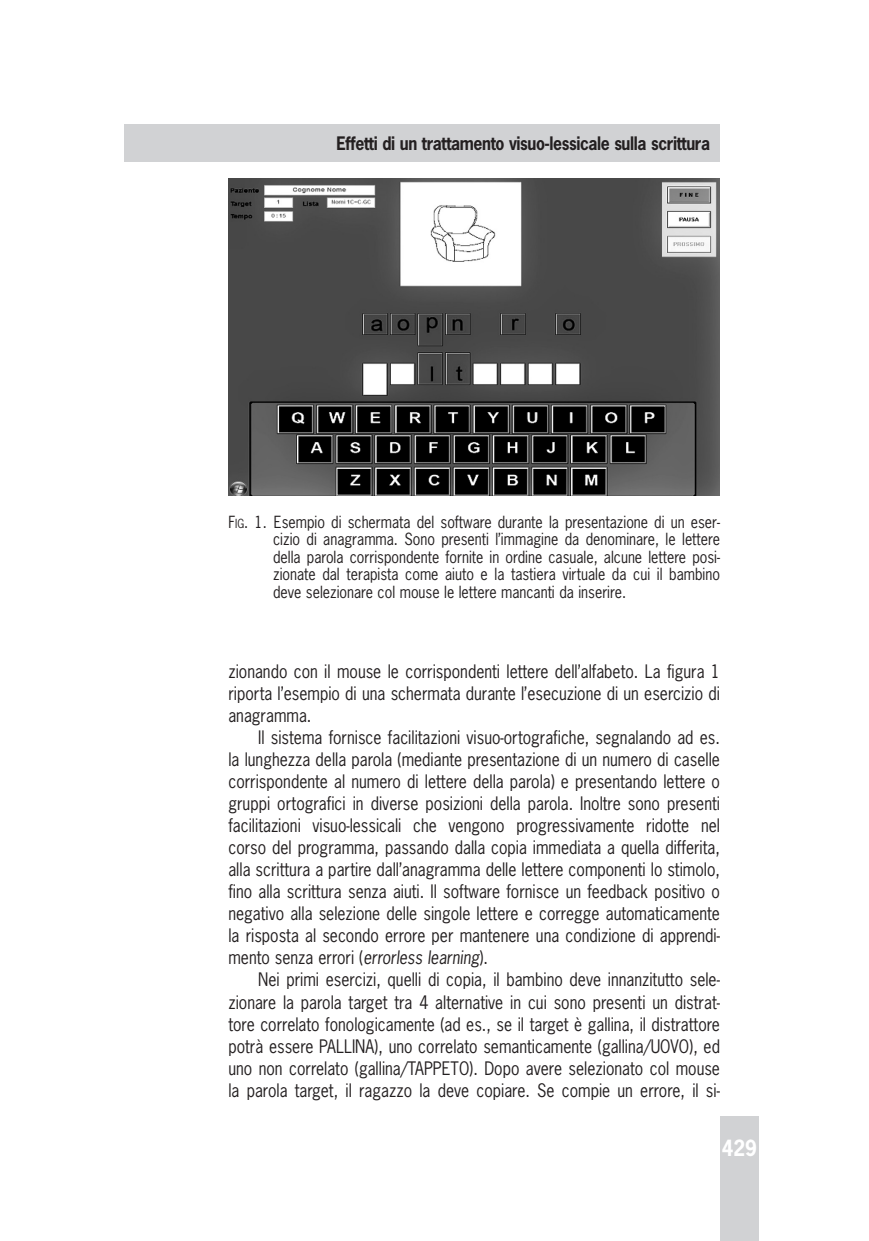
<style>
.page{position:relative;width:869px;height:1241px;background:#fff}
.page>*{position:absolute;margin:0;border:0;box-sizing:border-box;transform-origin:0 0}
.t1{font:700 21px "News Gothic Std";color:#fff;scale:.9 1}
.t2{font:17.5px/22.1px "News Gothic Std";color:#231f20;text-align:justify;scale:.9 1}
.t3{font:700 17.5px "News Gothic Std";letter-spacing:-.025em;color:#231f20;scale:.9 1}
.t4{font:15.75px/17.5px "News Gothic Std";color:#231f20;text-align:justify;scale:.9 1}
.s1{font-style:inherit}
.s2{font-size:11.9px}
.s3{font-style:italic}
</style>
<div class="page">
<div style="left:124px;top:124px;width:595px;height:37px;background:#d1d2d4"></div>
<div style="left:719px;top:1116px;width:39px;height:124px;background:#d1d2d4"></div>
<img style="left:228px;top:179px;width:491px;height:316px">
<p class="t3" style="left:336px;top:131px;width:416px">Effetti di un trattamento visuo-lessicale sulla scrittura</p>
<p class="t4" style="left:273px;top:513px;width:498px;text-indent:-45px"><span class="s1">F</span><span class="s2">ig</span><span class="s1">. 1</span>. Esempio di schermata del software durante la presentazione di un eser&shy;cizio di anagramma. Sono presenti l’immagine da denominare, le lettere della parola corrispondente fornite in ordine casuale, alcune lettere posi&shy;zionate dal terapista come aiuto e la tastiera virtuale da cui il bambino deve selezionare col mouse le lettere mancanti da inserire.</p>
<p class="t2" style="left:228px;top:659px;width:547px">zionando con il mouse le corrispondenti lettere dell’alfabeto. La figura 1 riporta l’esempio di una schermata durante l’esecuzione di un esercizio di anagramma.</p>
<p class="t2" style="left:228px;top:725px;width:547px;text-indent:30px">Il sistema fornisce facilitazioni visuo-ortografiche, segnalando ad es. la lunghezza della parola (mediante presentazione di un numero di caselle corrispondente al numero di lettere della parola) e presentando lettere o gruppi ortografici in diverse posizioni della parola. Inoltre sono presenti facilitazioni visuo-lessicali che vengono progressivamente ridotte nel corso del programma, passando dalla copia immediata a quella differita, alla scrittura a partire dall’anagramma delle lettere componenti lo stimolo, fino alla scrittura senza aiuti. Il software fornisce un feedback positivo o negativo alla selezione delle singole lettere e corregge automaticamente la risposta al secondo errore per mantenere una condizione di apprendi&shy;mento senza errori (<span class="s3">errorless learning</span>).</p>
<p class="t2" style="left:228px;top:968px;width:547px;text-indent:30px">Nei primi esercizi, quelli di copia, il bambino deve innanzitutto sele&shy;zionare la parola target tra 4 alternative in cui sono presenti un distrat&shy;tore correlato fonologicamente (ad es., se il target è gallina, il distrattore potrà essere PALLINA), uno correlato semanticamente (gallina/UOVO), ed uno non correlato (gallina/TAPPETO). Dopo avere selezionato col mouse la parola target, il ragazzo la deve copiare. Se compie un errore, il si-</p>
<p class="t1" style="left:721px;top:1133px;width:41px">429</p>
</div>
